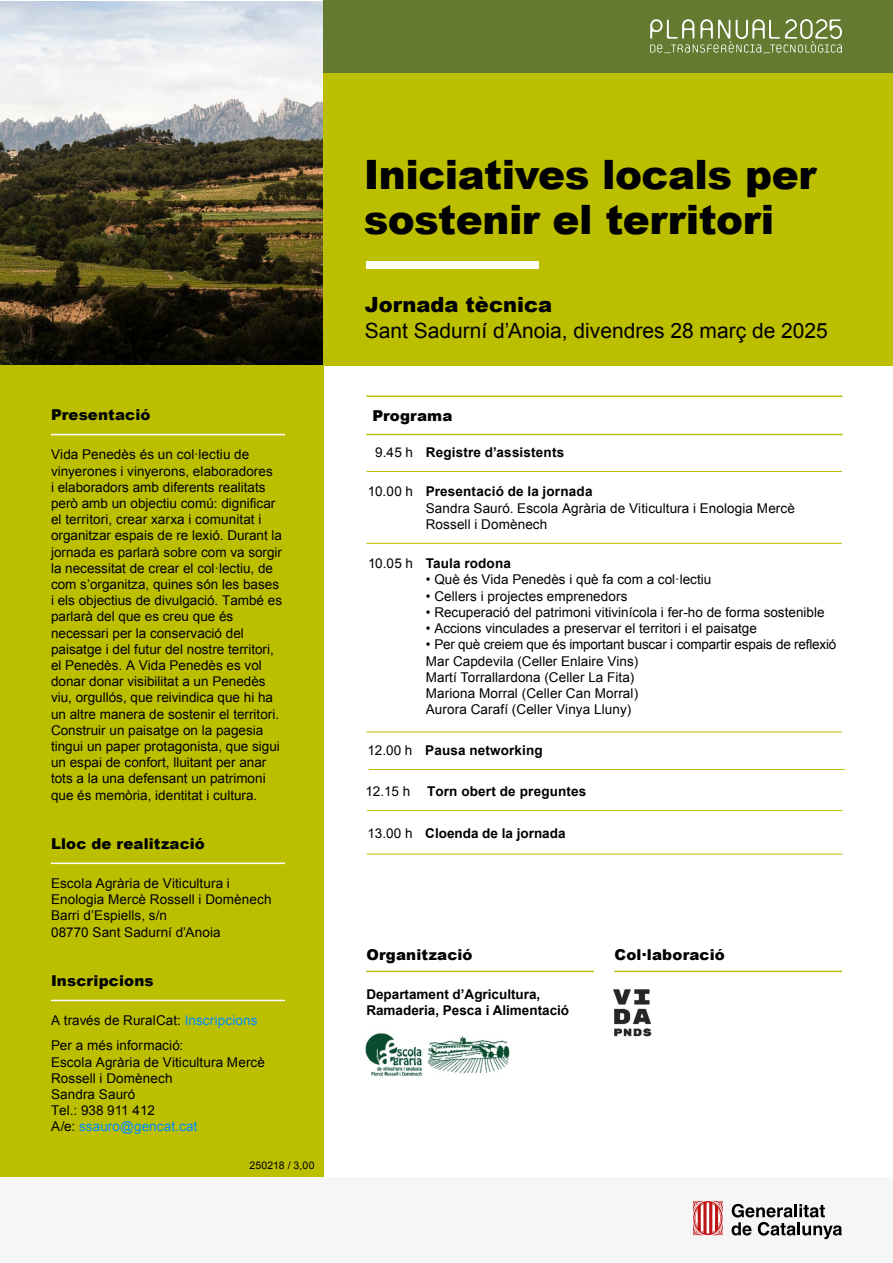
<style>
.page{position:relative;width:893px;height:1263px;background:#fff}
.page>*{position:absolute;margin:0;border:0;box-sizing:border-box;transform-origin:0 0}
.t1{font:900 40.5px/45px "Arial";letter-spacing:-.01em;color:#000}
.t2{font:21px/25.5px "Arial";color:#000}
.t3{font:900 15px "Arial";letter-spacing:.01em;color:#020304}
.t4{font:13.5px/16.2px "Arial";color:#000}
.t5{font:700 13.5px/16.2px "Arial";color:#000}
.t6{font:700 13.5px "Arial";letter-spacing:.01em;color:#000}
.t7{font:10.5px "Arial";letter-spacing:.015em;color:#000}
.s1{color:#008dff}
.s2{font-weight:900}
.s3{font-weight:400}
</style>
<div class="page">
<div style="left:323px;top:0;width:570px;height:366px;background:#bcbf00"></div>
<div style="left:323px;top:0;width:570px;height:72px;background:#647a30"></div>
<svg style="left:650px;top:19px;width:192px;height:34px"></svg>
<div style="left:0;top:366px;width:323px;height:811px;background:#bcbf00"></div>
<div style="left:0;top:1177px;width:892px;height:86px;background:#f6f6f6"></div>
<svg style="left:693px;top:1200px;width:30px;height:35px"></svg>
<svg style="left:731px;top:1204px;width:111px;height:35px"></svg>
<div style="left:366px;top:261px;width:173px;height:7px;background:#fff"></div>
<hr style="left:366px;top:395px;width:477px;height:2px;background:#bcbf00">
<hr style="left:366px;top:434px;width:477px;height:1px;background:#bcbf00">
<hr style="left:366px;top:471px;width:476px;height:1px;background:#bcbf00">
<hr style="left:366px;top:543px;width:476px;height:1px;background:#bcbf00">
<hr style="left:366px;top:732px;width:476px;height:1px;background:#bcbf00">
<hr style="left:614px;top:971px;width:228px;height:1px;background:#bcbf00">
<hr style="left:366px;top:971px;width:228px;height:1px;background:#bcbf00">
<hr style="left:51px;top:434px;width:234px;height:1px;background:#fff">
<hr style="left:51px;top:862px;width:234px;height:2px;background:#fff">
<hr style="left:51px;top:1000px;width:234px;height:1px;background:#fff">
<img style="left:613px;top:989px;width:39px;height:48px">
<img style="left:365px;top:1033px;width:145px;height:43px">
<hr style="left:369px;top:769px;width:476px;height:1px;background:#bcbf00">
<hr style="left:367px;top:810px;width:475px;height:1px;background:#bcbf00">
<hr style="left:367px;top:854px;width:475px;height:1px;background:#bcbf00">
<img style="left:0;top:1px;width:322px;height:363px">
<p class="t3" style="left:51px;top:404px;width:101px">Presentació</p>
<p class="t4" style="left:51px;top:447px;width:233px">Vida Penedès és un col·lectiu de vinyerones i vinyerons, elaboradores<br>i elaboradors amb diferents realitats però amb un objectiu comú: dignificar el territori, crear xarxa i comunitat i organitzar espais de re lexió. Durant la jornada es parlarà sobre com va sorgir la necessitat de crear el col·lectiu, de com s’organitza, quines són les bases i els objectius de divulgació. També es parlarà del que es creu que és necessari per la conservació del paisatge i del futur del nostre territori, el Penedès. A Vida Penedès es vol donar donar visibilitat a un Penedès viu, orgullós, que reivindica que hi ha un altre manera de sostenir el territori.<br>Construir un paisatge on la pagesia tingui un paper protagonista, que sigui un espai de confort, lluitant per anar tots a la una defensant un patrimoni que és memòria, identitat i cultura.</p>
<p class="t3" style="left:51px;top:833px;width:155px">Lloc de realització</p>
<p class="t4" style="left:51px;top:875px;width:222px">Escola Agrària de Viticultura i<br>Enologia Mercè Rossell i Domènech<br>Barri d’Espiells, s/n<br>08770 Sant Sadurní d’Anoia</p>
<p class="t3" style="left:51px;top:970px;width:104px">Inscripcions</p>
<p class="t4" style="left:51px;top:1008px;width:208px;line-height:25.2px">A través de RuralCat: <span class="s1">Inscripcions<br></span>Per a més informació:</p>
<p class="t4" style="left:51px;top:1054px;width:216px">Escola Agrària de Viticultura Mercè<br>Rossell i Domènech<br>Sandra Sauró<br>Tel.: 938 911 412<br>A/e: <span class="s1">ssauro@gencat.cat</span></p>
<p class="t7" style="left:249px;top:1158px;width:67px">250218 / 3,00</p>
<h1 class="t1" style="left:364px;top:151px;width:454px">Iniciatives locals per sostenir el territori</h1>
<h3 class="t2" style="left:365px;top:292px;width:465px"><span class="s2">Jornada tècnica<br></span>Sant Sadurní d’Anoia, divendres 28 març de 2025</h3>
<h4 class="t3" style="left:372px;top:404px;width:82px">Programa</h4>
<p class="t5" style="left:375px;top:444px;width:191px"><span class="s3">9.45 h</span> Registre d’assistents</p>
<p class="t5" style="left:368px;top:484px;width:226px"><span class="s3">10.00 h</span> Presentació de la jornada</p>
<p class="t4" style="left:426px;top:500px;width:371px">Sandra Sauró. Escola Agrària de Viticultura i Enologia Mercè<br>Rossell i Domènech</p>
<p class="t5" style="left:368px;top:556px;width:144px"><span class="s3">10.05 h</span> Taula rodona</p>
<p class="t4" style="left:426px;top:572px;width:287px">• Què és Vida Penedès i què fa com a col·lectiu</p>
<p class="t4" style="left:426px;top:588px;width:203px">• Cellers i projectes emprenedors</p>
<p class="t4" style="left:426px;top:604px;width:400px">• Recuperació del patrimoni vitivinícola i fer-ho de forma sostenible</p>
<p class="t4" style="left:426px;top:620px;width:333px">• Accions vinculades a preservar el territori i el paisatge</p>
<p class="t4" style="left:426px;top:636px;width:412px">• Per què creiem que és important buscar i compartir espais de reflexió Mar Capdevila (Celler Enlaire Vins)<br>Martí Torrallardona (Celler La Fita)<br>Mariona Morral (Celler Can Morral)<br>Aurora Carafí (Celler Vinya Lluny)</p>
<p class="t6" style="left:367px;top:741px;width:177px"><span class="s3">12.00</span> <span class="s3">h</span> Pausa networking</p>
<p class="t6" style="left:365px;top:782px;width:222px"><span class="s3">12.15</span> <span class="s3">h</span> Torn obert de preguntes</p>
<p class="t6" style="left:367px;top:824px;width:200px"><span class="s3">13.00</span> <span class="s3">h</span> Cloenda de la jornada</p>
<p class="t3" style="left:366px;top:943px;width:108px">Organització</p>
<p class="t3" style="left:614px;top:943px;width:112px">Col·laboració</p>
<p class="t5" style="left:366px;top:987px;width:204px">Departament d’Agricultura,<br>Ramaderia, Pesca i Alimentació</p>
</div>
